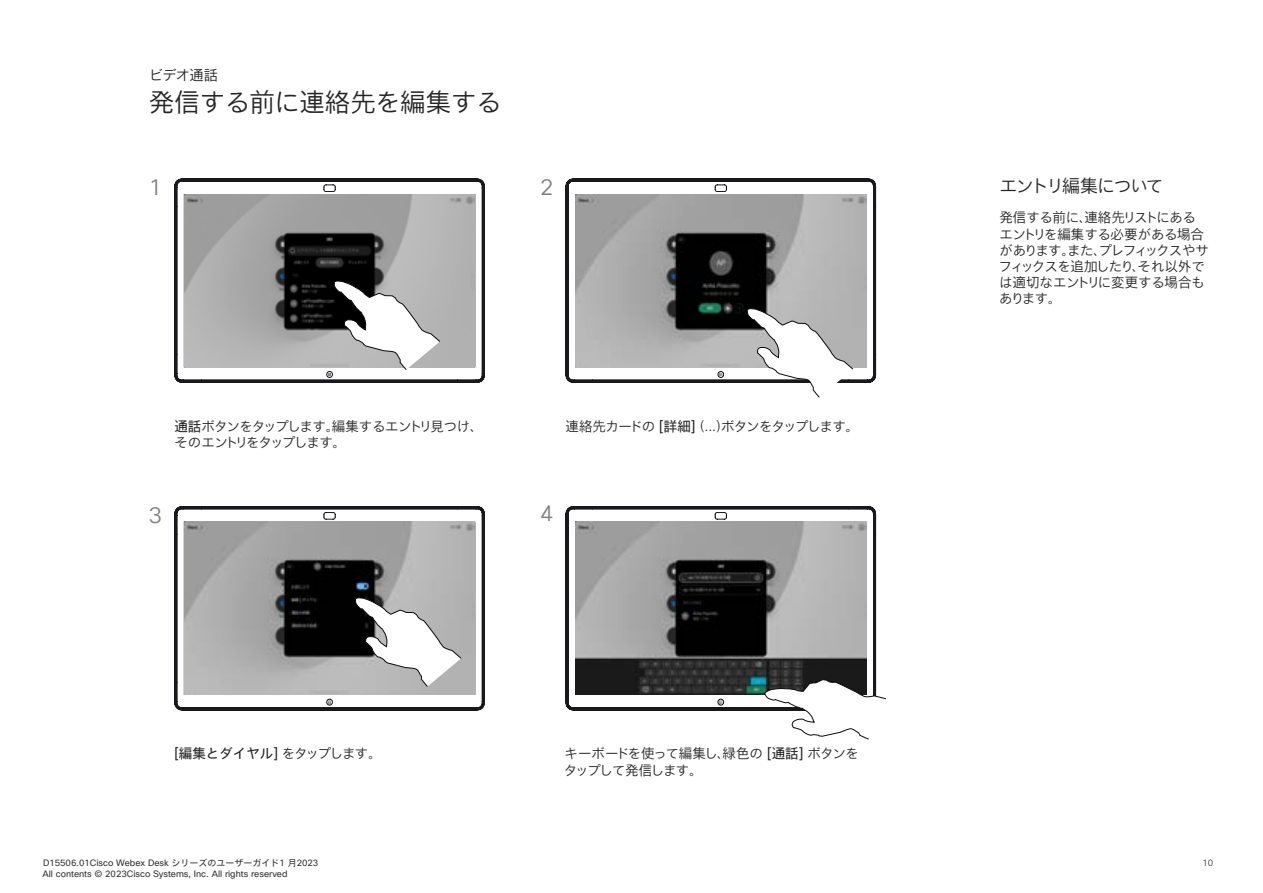
<style>
.page{position:relative;width:1263px;height:893px;background:#fff}
.page>*{position:absolute;margin:0;border:0;box-sizing:border-box;transform-origin:0 0}
.t1{font:25.5px "Cisco Sans JPN Light";letter-spacing:-.02em;color:#262626}
.t2{font:22.2px "Cisco Sans JPN Light";color:#808080}
.t3{font:18px "Cisco Sans JPN Light";letter-spacing:-.09em;color:#262626}
.t4{font:14.25px "Cisco Sans JPN Light";letter-spacing:-.05em;color:#262626}
.t5{font:13.5px/16.2px "Cisco Sans JPN Light";letter-spacing:-.04em;color:#262626}
.t6{font:13.5px "Cisco Sans JPN";color:#262626}
.t7{font:9px/10.8px "Cisco Sans JPN";color:#333}
.t8{font:9px "Cisco Sans JPN Light";color:#333}
.s1{font-family:"Cisco Sans JPN"}
.s2{font-family:"Cisco Sans JPN Light"}
</style>
<div class="page">
<svg style="left:174px;top:178px;width:311px;height:205px"></svg>
<div style="left:326px;top:371px;width:7px;height:7px;border:1px solid #090a0b;border-radius:50%"></div>
<svg style="left:565px;top:178px;width:311px;height:205px"></svg>
<div style="left:717px;top:371px;width:7px;height:7px;border:1px solid #090a0b;border-radius:50%"></div>
<svg style="left:174px;top:506px;width:311px;height:205px"></svg>
<div style="left:326px;top:699px;width:7px;height:6px;border:1px solid #090a0b;border-radius:50%"></div>
<svg style="left:565px;top:506px;width:311px;height:205px"></svg>
<div style="left:717px;top:699px;width:7px;height:6px;border:1px solid #090a0b;border-radius:50%"></div>
<img style="left:185px;top:195px;width:290px;height:172px">
<img style="left:576px;top:195px;width:290px;height:172px">
<img style="left:576px;top:522px;width:290px;height:172px">
<img style="left:185px;top:522px;width:290px;height:172px">
<svg style="left:328px;top:245px;width:113px;height:131px"></svg>
<svg style="left:747px;top:273px;width:107px;height:125px"></svg>
<svg style="left:355px;top:562px;width:107px;height:125px"></svg>
<svg style="left:764px;top:679px;width:122px;height:61px"></svg>
<p class="t4" style="left:149px;top:66px;width:71px">ビデオ通話</p>
<h1 class="t1" style="left:149px;top:86px;width:354px">発信する前に連絡先を編集する</h1>
<h2 class="t2" style="left:149px;top:173px;width:15px">1</h2>
<h2 class="t2" style="left:540px;top:173px;width:15px">2</h2>
<p class="t5" style="left:174px;top:419px;width:310px"><span class="s1">通話</span>ボタンをタップします。編集するエントリ見つけ、そのエントリをタップします。</p>
<p class="t5" style="left:566px;top:419px;width:295px">連絡先カードの <span class="s1">[詳細]</span> （...）ボタンをタップします。</p>
<h2 class="t2" style="left:149px;top:501px;width:15px">3</h2>
<h2 class="t2" style="left:540px;top:499px;width:15px">4</h2>
<p class="t6" style="left:174px;top:744px;width:209px">[編集とダイヤル] <span class="s2">をタップします。</span></p>
<p class="t5" style="left:564px;top:746px;width:296px">キーボードを使って編集し、緑色の <span class="s1">[通話]</span> ボタンをタップして発信します。</p>
<h3 class="t3" style="left:999px;top:174px;width:166px">エントリ編集について</h3>
<p class="t5" style="left:999px;top:210px;width:212px">発信する前に、連絡先リストにあるエントリを編集する必要がある場合があります。また、プレフィックスやサフィックスを追加したり、それ以外では適切なエントリに変更する場合もあります。</p>
<p class="t7" style="left:42px;top:857px;width:277px">D15506.01Cisco Webex Desk シリーズのユーザーガイド1 月2023<br>All contents © 2023Cisco Systems, Inc. All rights reserved</p>
<p class="t8" style="left:1202px;top:857px;width:12px">10</p>
</div>
